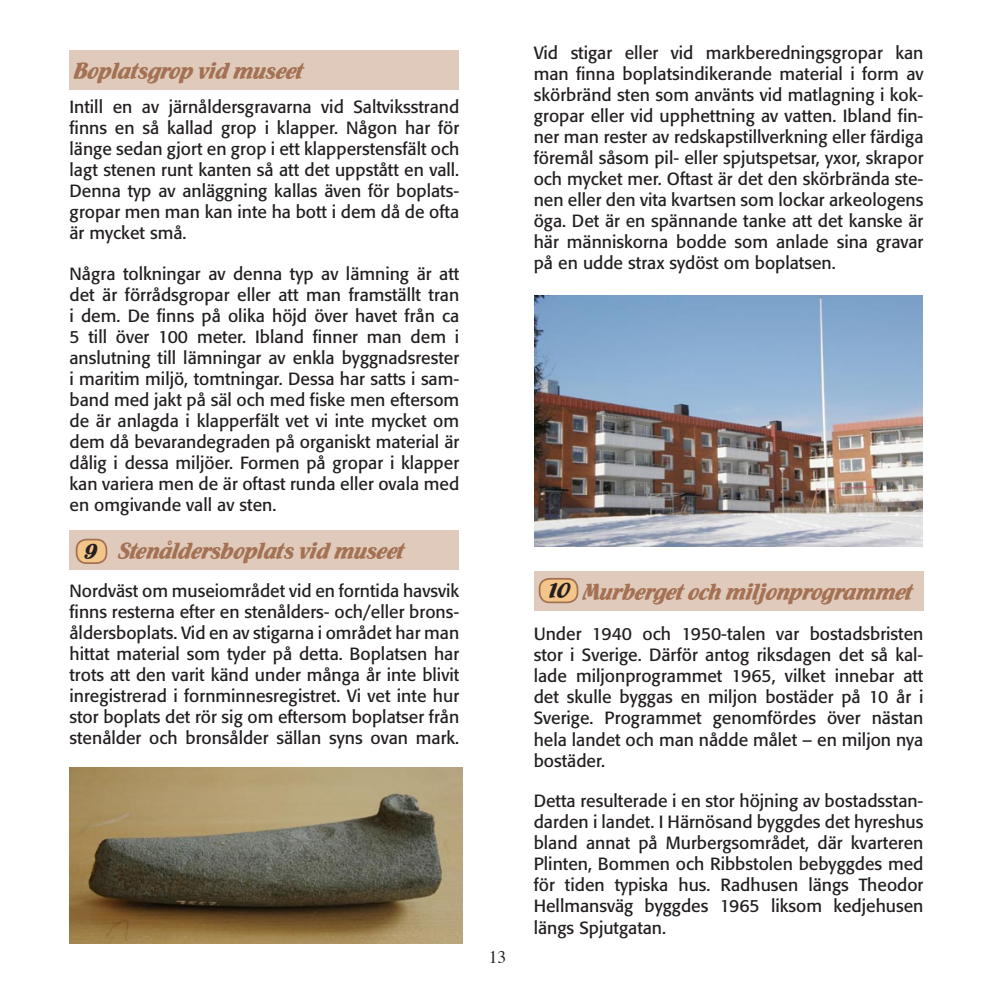
<style>
.page{position:relative;width:993px;height:993px;background:#fff}
.page>*{position:absolute;margin:0;border:0;box-sizing:border-box;transform-origin:0 0}
.Rubrik{font:24.5px "Flamenco D";color:#a47153}
.Rubrik-2{font:22.75px "Flamenco D";color:#231f20}
.Brödtext{font:17.5px/21px "Formata";color:#231f20;text-align:justify}
.t1{font:17.5px "Times";color:#231f20}
</style>
<div class="page">
<img style="left:69px;top:767px;width:394px;height:176px">
<img style="left:534px;top:295px;width:388px;height:251px">
<div style="left:69px;top:50px;width:390px;height:39px;background:#e0cabc"></div>
<div style="left:69px;top:530px;width:390px;height:39px;background:#e0cabc"></div>
<div style="left:533px;top:570px;width:390px;height:40px;background:#e0cabc"></div>
<svg style="left:75px;top:538px;width:33px;height:25px"></svg>
<svg style="left:538px;top:578px;width:41px;height:24px"></svg>
<p class="Rubrik" style="left:74px;top:56px;width:231px">Boplatsgrop vid museet</p>
<p class="Brödtext" style="left:69px;top:96px;width:391px">Intill en av järnåldersgravarna vid Saltviksstrand finns en så kallad grop i klapper. Någon har för länge sedan gjort en grop i ett klapperstensfält och lagt stenen runt kanten så att det uppstått en vall.<br>Denna typ av anläggning kallas även för boplats&shy;gropar men man kan inte ha bott i dem då de ofta är mycket små.</p>
<p class="Brödtext" style="left:69px;top:263px;width:391px">Några tolkningar av denna typ av lämning är att det är förrådsgropar eller att man framställt tran i dem. De finns på olika höjd över havet från ca 5 till över 100 meter. Ibland finner man dem i anslutning till lämningar av enkla byggnadsrester i maritim miljö, tomtningar. Dessa har satts i sam&shy;band med jakt på säl och med fiske men eftersom de är anlagda i klapperfält vet vi inte mycket om dem då bevarandegraden på organiskt material är dålig i dessa miljöer. Formen på gropar i klapper kan variera men de är oftast runda eller ovala med en omgivande vall av sten.</p>
<p class="Rubrik-2" style="left:85px;top:537px;width:14px">9</p>
<p class="Rubrik" style="left:119px;top:536px;width:287px">Stenåldersboplats vid museet</p>
<p class="Brödtext" style="left:69px;top:579px;width:391px">Nordväst om museiområdet vid en forntida havsvik finns resterna efter en stenålders- och/eller brons&shy;åldersboplats. Vid en av stigarna i området har man hittat material som tyder på detta. Boplatsen har trots att den varit känd under många år inte blivit inregistrerad i fornminnesregistret. Vi vet inte hur stor boplats det rör sig om eftersom boplatser från stenålder och bronsålder sällan syns ovan mark.</p>
<p class="Brödtext" style="left:533px;top:42px;width:391px">Vid stigar eller vid markberedningsgropar kan man finna boplatsindikerande material i form av skörbränd sten som använts vid matlagning i kok&shy;gropar eller vid upphettning av vatten. Ibland fin&shy;ner man rester av redskapstillverkning eller färdiga föremål såsom pil- eller spjutspetsar, yxor, skrapor och mycket mer. Oftast är det den skörbrända ste&shy;nen eller den vita kvartsen som lockar arkeologens öga. Det är en spännande tanke att det kanske är här människorna bodde som anlade sina gravar på en udde strax sydöst om boplatsen.</p>
<p class="t1" style="left:488px;top:946px;width:19px">13</p>
<p class="Rubrik-2" style="left:546px;top:577px;width:25px">10</p>
<p class="Rubrik" style="left:583px;top:577px;width:331px">Murberget och miljonprogrammet</p>
<p class="Brödtext" style="left:533px;top:623px;width:391px">Under 1940 och 1950-talen var bostadsbristen stor i Sverige. Därför antog riksdagen det så kal&shy;lade miljonprogrammet 1965, vilket innebar att det skulle byggas en miljon bostäder på 10 år i Sverige. Programmet genomfördes över nästan hela landet och man nådde målet – en miljon nya bostäder.</p>
<p class="Brödtext" style="left:533px;top:790px;width:391px">Detta resulterade i en stor höjning av bostadsstan&shy;darden i landet. I Härnösand byggdes det hyreshus bland annat på Murbergsområdet, där kvarteren Plinten, Bommen och Ribbstolen bebyggdes med för tiden typiska hus. Radhusen längs Theodor Hellmansväg byggdes 1965 liksom kedjehusen längs Spjutgatan.</p>
</div>
